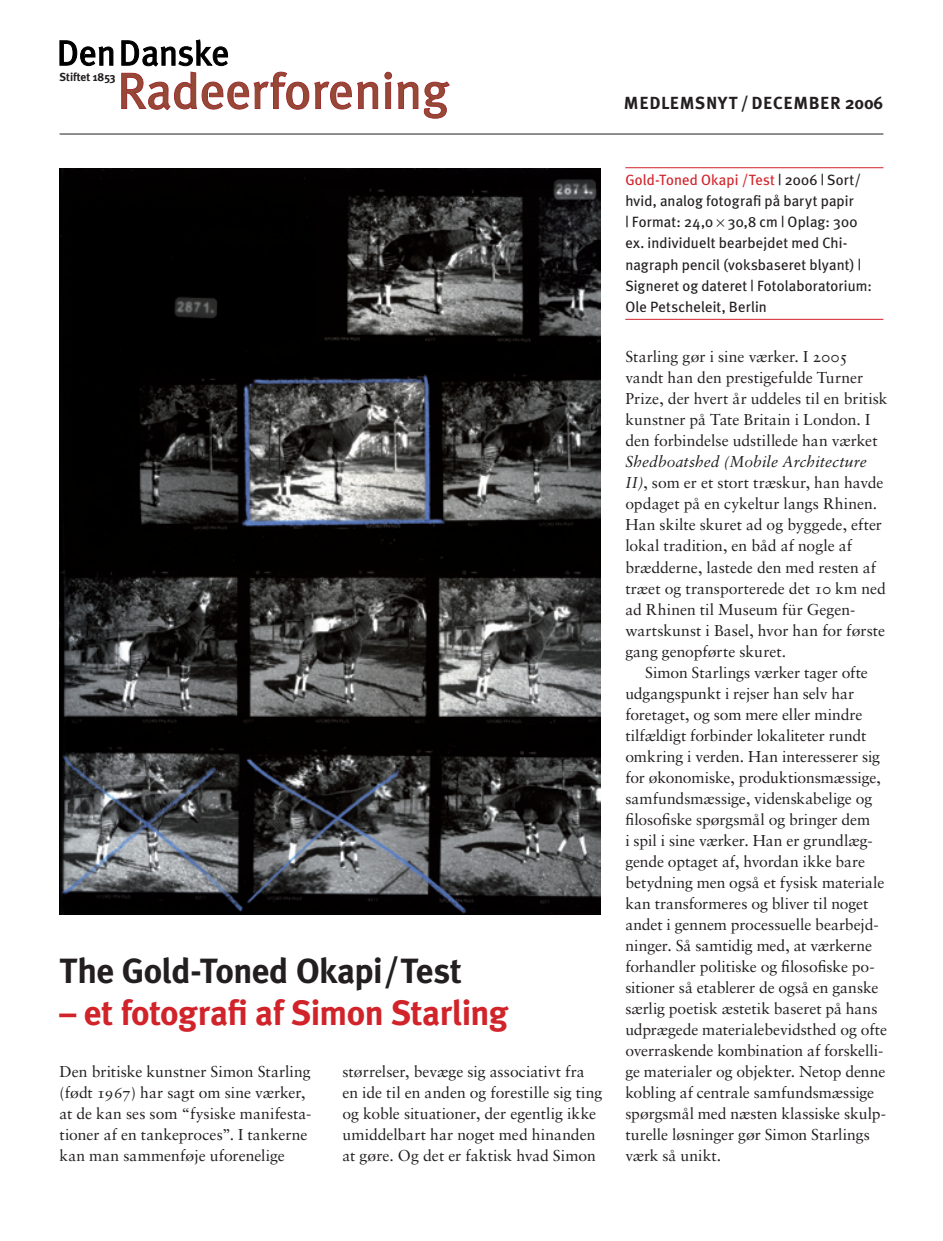
<style>
.page{position:relative;width:943px;height:1241px;background:#fff}
.page>*{position:absolute;margin:0;border:0;box-sizing:border-box;transform-origin:0 0}
.Rubrik{font:700 35px "Meta Plus";letter-spacing:-.015em;color:#d1232a}
.Rubrik-2{font:700 35px "Meta Plus";letter-spacing:-.015em;color:#231f20}
.t1{font:700 17.5px "Meta Plus";letter-spacing:.035em;color:#231f20}
.Brød{font:15.75px/21px "Sabon Roman Os F";color:#231f20}
.Brød_indryk{font:15.75px/21px "Sabon Roman Os F";letter-spacing:-.005em;color:#231f20}
.Billedtekst_sort_ikk{font:14.88px/21px "Meta Plus";letter-spacing:.005em;color:#231f20}
.t2{font:700 11.55px "Meta Plus";letter-spacing:-.005em;color:#231f20}
.s1{color:#d1232a}
.s2{font-family:"Sabon Italic Os F"}
</style>
<div class="page">
<hr style="left:60px;top:133px;width:823px;height:1px;background:#231f20">
<svg style="left:384px;top:72px;width:34px;height:37px"></svg>
<svg style="left:424px;top:81px;width:26px;height:38px"></svg>
<svg style="left:121px;top:40px;width:257px;height:71px"></svg>
<svg style="left:60px;top:40px;width:53px;height:26px"></svg>
<img style="left:60px;top:169px;width:540px;height:745px">
<hr style="left:625px;top:167px;width:258px;height:1px;background:#d1232a">
<hr style="left:625px;top:319px;width:258px;height:1px;background:#d1232a">
<p class="t2" style="left:60px;top:70px;width:58px">Stiftet 1853</p>
<p class="t1" style="left:624px;top:93px;width:261px">MEDLEMSNYT / DECEMBER 2006</p>
<p class="Rubrik-2" style="left:60px;top:950px;width:403px">The Gold-Toned Okapi/ Test</p>
<p class="Rubrik" style="left:60px;top:992px;width:450px">– et fotografi af Simon Starling</p>
<p class="Brød" style="left:60px;top:1060px;width:253px">Den britiske kunstner Simon Starling (født 1967) har sagt om sine værker, at de kan ses som “fysiske manifesta&shy;tioner af en tankeproces”. I tankerne kan man sammenføje uforenelige</p>
<p class="Brød" style="left:342px;top:1060px;width:261px">størrelser, bevæge sig associativt fra en ide til en anden og forestille sig ting og koble situationer, der egentlig ikke umiddelbart har noget med hinanden at gøre. Og det er faktisk hvad Simon</p>
<p class="Billedtekst_sort_ikk" style="left:625px;top:170px;width:248px"><span class="s1">Gold-Toned Okapi /Test</span> | 2006 | Sort/ hvid, analog fotografi på baryt papir<br>| Format: 24,0 30,8 cm | Oplag: 300 ex. individuelt bearbejdet med Chi&shy;nagraph pencil (voksbaseret blyant) | Signeret og dateret | Fotolaboratorium:<br>Ole Petscheleit, Berlin</p>
<p class="Brød" style="left:625px;top:346px;width:264px">Starling gør i sine værker. I 2005 vandt han den prestigefulde Turner Prize, der hvert år uddeles til en britisk kunstner på Tate Britain i London. I den forbindelse udstillede han værket <span class="s2">Shedboatshed (Mobile Architecture II)</span>, som er et stort træ-skur, han havde opdaget på en cykeltur langs Rhinen.<br>Han skilte skuret ad og byggede, efter lokal tradition, en båd af nogle af brædderne, lastede den med resten af træet og transporterede det 10 km ned ad Rhinen til Museum für Gegen&shy;wartskunst i Basel, hvor han for første gang genopførte skuret.</p>
<p class="Brød_indryk" style="left:625px;top:661px;width:263px;text-indent:20px">Simon Starlings værker tager ofte udgangspunkt i rejser han selv har foretaget, og som mere eller mindre tilfældigt forbinder lokaliteter rundt omkring i verden. Han interesserer sig for økonomiske, produktionsmæssige, samfundsmæssige, videnskabelige og filosofiske spørgsmål og bringer dem<br>i spil i sine værker. Han er grundlæg&shy;gende optaget af, hvordan ikke bare betydning men også et fysisk materiale kan transformeres og bliver til noget andet i gennem processuelle bearbejd&shy;ninger. Så samtidig med, at værkerne forhandler politiske og filosofiske po&shy;sitioner så etablerer de også en ganske særlig poetisk æstetik baseret på hans udprægede materialebevidsthed og ofte overraskende kombination af forskelli&shy;ge materialer og objekter. Netop denne kobling af centrale samfundsmæssige spørgsmål med næsten klassiske skulp&shy;turelle løsninger gør Simon Starlings værk så unikt.</p>
</div>
